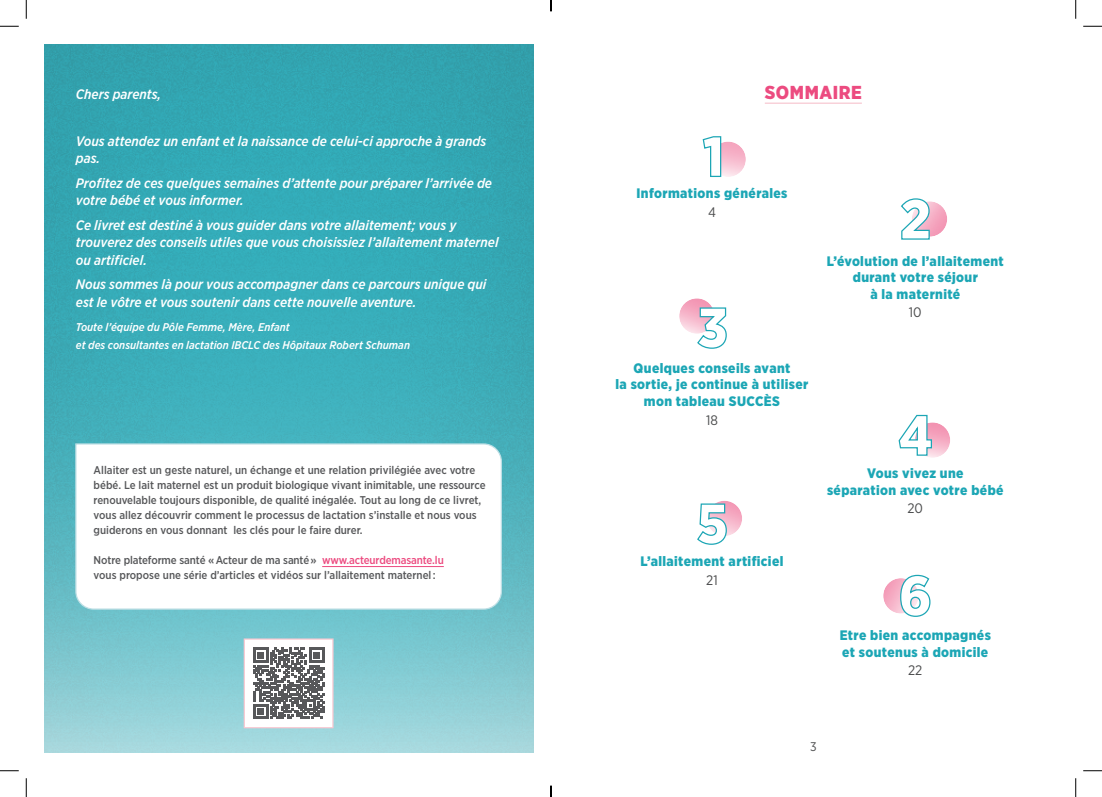
<style>
.page{position:relative;width:1102px;height:797px;background:#fff}
.page>*{position:absolute;margin:0;border:0;box-sizing:border-box;transform-origin:0 0}
.Text{font:900 18.75px "Gotham Narrow";letter-spacing:.03em;color:#ec4b80}
.Text-2{font:italic 500 13.75px/17.5px "Gotham Narrow";color:#fff}
.Text-3{font:900 13.75px/16.5px "Gotham Narrow";letter-spacing:.03em;color:#1ca6b5;text-align:center}
.Text-4{font:13.75px "Gotham Narrow";color:#4b4c4d}
.t1{font:12.5px "Gotham Narrow";color:#4b4c4d}
.Text-5{font:500 11.25px/15px "Gotham Narrow";color:#57585a}
.Text-6{font:italic 500 11.25px/17.5px "Gotham Narrow";color:#fff}
.s1{color:#ec4b80}
</style>
<div class="page">
<div style="left:43px;top:44px;width:491px;height:737px;background:#f4b1b0;opacity:.5"></div>
<div style="left:16px;top:753px;width:552px;height:28px;background:#fff"></div>
<svg style="left:75px;top:443px;width:427px;height:167px"></svg>
<hr style="left:764px;top:103px;width:97px;height:1px;background:#f7c8d1">
<hr style="left:322px;top:566px;width:122px;height:1px;background:#ec4b80">
<div style="left:244px;top:639px;width:89px;height:88px;background:#fff"></div>
<svg style="left:253px;top:647px;width:71px;height:72px"></svg>
<div style="left:244px;top:638px;width:89px;height:90px;border:1px solid #f7c8d1"></div>
<div style="left:710px;top:140px;width:37px;height:38px;background:#f4b1b0;opacity:.1"></div>
<svg style="left:702px;top:136px;width:19px;height:42px"></svg>
<div style="left:911px;top:200px;width:37px;height:38px;background:#f4b1b0;opacity:.1"></div>
<svg style="left:901px;top:198px;width:29px;height:42px"></svg>
<div style="left:678px;top:297px;width:37px;height:38px;background:#f4b1b0;opacity:.1"></div>
<svg style="left:696px;top:307px;width:31px;height:42px"></svg>
<div style="left:914px;top:421px;width:37px;height:38px;background:#f4b1b0;opacity:.1"></div>
<svg style="left:898px;top:414px;width:34px;height:42px"></svg>
<div style="left:706px;top:499px;width:37px;height:38px;background:#f4b1b0;opacity:.1"></div>
<svg style="left:697px;top:503px;width:30px;height:42px"></svg>
<div style="left:882px;top:577px;width:37px;height:38px;background:#f4b1b0;opacity:.1"></div>
<svg style="left:899px;top:574px;width:32px;height:43px"></svg>
<svg style="left:0;top:25px;width:19px;height:2px"></svg>
<svg style="left:1083px;top:25px;width:18px;height:2px"></svg>
<svg style="left:0;top:770px;width:19px;height:1px"></svg>
<svg style="left:1083px;top:770px;width:18px;height:1px"></svg>
<svg style="left:25px;top:0;width:2px;height:19px"></svg>
<svg style="left:25px;top:778px;width:2px;height:19px"></svg>
<svg style="left:1075px;top:0;width:1px;height:19px"></svg>
<svg style="left:1075px;top:778px;width:1px;height:19px"></svg>
<svg style="left:550px;top:785px;width:1px;height:12px"></svg>
<p class="Text-2" style="left:76px;top:85px;width:87px">Chers parents,</p>
<p class="Text-2" style="left:76px;top:132px;width:412px">Vous attendez un enfant et la naissance de celui-ci approche à grands pas.</p>
<p class="Text-2" style="left:76px;top:174px;width:417px">Profitez de ces quelques semaines d’attente pour préparer l’arrivée de votre bébé et vous informer.</p>
<p class="Text-2" style="left:76px;top:216px;width:424px">Ce livret est destiné à vous guider dans votre allaitement; vous y trouverez des conseils utiles que vous choisissiez l’allaitement maternel ou artificiel.</p>
<p class="Text-2" style="left:76px;top:275px;width:412px">Nous sommes là pour vous accompagner dans ce parcours unique qui est le vôtre et vous soutenir dans cette nouvelle aventure.</p>
<p class="Text-6" style="left:76px;top:318px;width:335px">Toute l’équipe du Pôle Femme, Mère, Enfant<br>et des consultantes en lactation IBCLC des Hôpitaux Robert Schuman</p>
<p class="Text-5" style="left:94px;top:462px;width:393px">Allaiter est un geste naturel, un échange et une relation privilégiée avec votre bébé. Le lait maternel est un produit biologique vivant inimitable, une ressource renouvelable toujours disponible, de qualité inégalée. Tout au long de ce livret, vous allez découvrir comment le processus de lactation s’installe et nous vous guiderons en vous donnant les clés pour le faire durer.</p>
<p class="Text-5" style="left:94px;top:552px;width:351px">Notre plateforme santé « Acteur de ma santé » <span class="s1">www.acteurdemasante.lu </span>vous propose une série d’articles et vidéos sur l’allaitement maternel :</p>
<p class="Text" style="left:764px;top:80px;width:99px">SOMMAIRE</p>
<p class="Text-3" style="left:636px;top:185px;width:152px">Informations générales</p>
<p class="Text-4" style="left:708px;top:203px;width:9px">4</p>
<p class="Text-3" style="left:615px;top:360px;width:194px">Quelques conseils avant<br>la sortie, je continue à utiliser mon tableau SUCCÈS</p>
<p class="Text-4" style="left:706px;top:411px;width:13px">18</p>
<p class="Text-3" style="left:640px;top:552px;width:144px">L’allaitement artificiel</p>
<p class="Text-4" style="left:706px;top:571px;width:13px">21</p>
<p class="Text-3" style="left:826px;top:252px;width:178px">L’évolution de l’allaitement durant votre séjour<br>à la maternité</p>
<p class="Text-4" style="left:908px;top:304px;width:14px">10</p>
<p class="Text-3" style="left:827px;top:465px;width:178px">Vous vivez une<br>séparation avec votre bébé</p>
<p class="Text-4" style="left:907px;top:500px;width:17px">20</p>
<p class="Text-3" style="left:839px;top:626px;width:153px;text-align:left">Etre bien accompagnés et soutenus à domicile</p>
<p class="Text-4" style="left:908px;top:661px;width:16px">22</p>
<p class="t1" style="left:810px;top:738px;width:8px">3</p>
</div>
